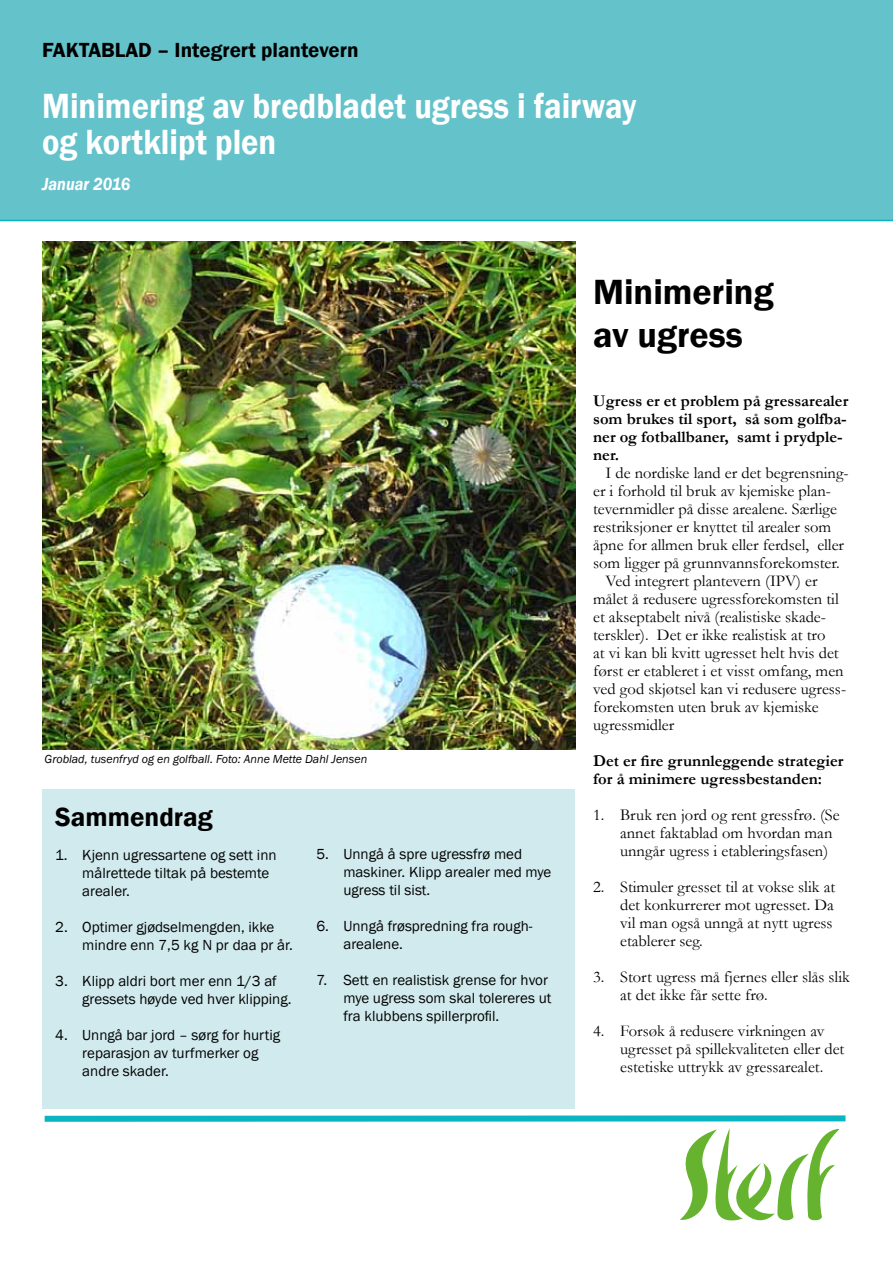
<style>
.page{position:relative;width:893px;height:1263px;background:#fff}
.page>*{position:absolute;margin:0;border:0;box-sizing:border-box;transform-origin:0 0}
.t1{font:600 36px/36px "Franklin Gothic";color:#fff;scale:.9 1}
.t2{font:600 36px/43.2px "Franklin Gothic";color:#000}
.t3{font:600 27px "Franklin Gothic";color:#000}
.t4{font:600 21px "Franklin Gothic";color:#000}
.t5{font:italic 600 18px "Franklin Gothic";color:#fff;scale:.9 1}
.t6{font:16.5px/18px "Garamond";color:#000}
.t7{font:700 16.5px/18px "Garamond";color:#000}
.t8{font:15px/18px "Franklin Gothic";color:#000}
.t9{font:italic 12px "Franklin Gothic";color:#000}
</style>
<div class="page">
<div style="left:43px;top:790px;width:532px;height:319px;background:#d1eaee"></div>
<div style="left:0;top:0;width:893px;height:221px;background:#64c2cb"></div>
<svg style="left:680px;top:1128px;width:159px;height:92px"></svg>
<div style="left:45px;top:1115px;width:800px;height:7px;background:#08b5c0"></div>
<img style="left:43px;top:241px;width:532px;height:508px">
<p class="t4" style="left:42px;top:37px;width:318px">Faktablad – Integrert plantevern</p>
<h1 class="t1" style="left:42px;top:89px;width:662px">Minimering av bredbladet ugress i fairway og kortklipt plen</h1>
<p class="t5" style="left:42px;top:173px;width:100px">Januar 2016</p>
<p class="t9" style="left:45px;top:752px;width:324px">Groblad, tusenfryd og en golfball. Foto: Anne Mette Dahl Jensen</p>
<h2 class="t3" style="left:55px;top:800px;width:159px">Sammendrag</h2>
<p class="t8" style="left:82px;top:847px;width:196px;text-indent:-27px">1. Kjenn ugressartene og sett inn målrettede tiltak på bestemte arealer.</p>
<p class="t8" style="left:82px;top:919px;width:212px;text-indent:-27px">2. Optimer gjødselmengden, ikke mindre enn 7,5 kg N pr daa pr år.</p>
<p class="t8" style="left:82px;top:973px;width:211px;text-indent:-27px">3. Klipp aldri bort mer enn 1/3 af gressets høyde ved hver klipping.</p>
<p class="t8" style="left:82px;top:1027px;width:199px;text-indent:-27px">4. Unngå bar jord – sørg for hurtig reparasjon av turfmerker og andre skader.</p>
<p class="t8" style="left:343px;top:845px;width:209px;text-indent:-27px">5. Unngå å spre ugressfrø med maskiner. Klipp arealer med mye ugress til sist.</p>
<p class="t8" style="left:343px;top:917px;width:191px;text-indent:-27px">6. Unngå frøspredning fra rough&shy;arealene.</p>
<p class="t8" style="left:343px;top:971px;width:210px;text-indent:-27px">7. Sett en realistisk grense for hvor mye ugress som skal tolereres ut fra klubbens spillerprofil.</p>
<h1 class="t2" style="left:593px;top:270px;width:182px">Minimering av ugress</h1>
<p class="t7" style="left:593px;top:392px;width:257px">Ugress er et problem på gressarealer som brukes til sport, så som golfba&shy;ner og fotballbaner, samt i prydple&shy;ner.</p>
<p class="t6" style="left:605px;top:463px;width:245px">I de nordiske land er det begrensning-</p>
<p class="t6" style="left:593px;top:481px;width:239px">er i forhold til bruk av kjemiske plan-</p>
<p class="t6" style="left:593px;top:499px;width:245px">tevernmidler på disse arealene. Særlige</p>
<p class="t6" style="left:593px;top:517px;width:240px">restriksjoner er knyttet til arealer som</p>
<p class="t6" style="left:593px;top:535px;width:252px">åpne for allmen bruk eller ferdsel, eller</p>
<p class="t6" style="left:593px;top:553px;width:248px">som ligger på grunnvannsforekomster.</p>
<p class="t6" style="left:605px;top:571px;width:214px">Ved integrert plantevern (IPV) er</p>
<p class="t6" style="left:593px;top:589px;width:247px">målet å redusere ugressforekomsten til</p>
<p class="t6" style="left:593px;top:607px;width:234px">et akseptabelt nivå (realistiske skade-</p>
<p class="t6" style="left:593px;top:625px;width:234px">terskler). Det er ikke realistisk at tro</p>
<p class="t6" style="left:593px;top:643px;width:247px">at vi kan bli kvitt ugresset helt hvis det</p>
<p class="t6" style="left:593px;top:661px;width:252px">først er etableret i et visst omfang, men</p>
<p class="t6" style="left:593px;top:679px;width:254px">ved god skjøtsel kan vi redusere ugress-</p>
<p class="t6" style="left:593px;top:697px;width:227px">forekomsten uten bruk av kjemiske</p>
<p class="t6" style="left:593px;top:715px;width:83px">ugressmidler</p>
<p class="t7" style="left:593px;top:752px;width:252px">Det er fire grunnleggende strategier for å minimere ugressbestanden:</p>
<p class="t6" style="left:620px;top:805px;width:221px;text-indent:-27px">1. Bruk ren jord og rent gressfrø. (Se annet faktablad om hvordan man unngår ugress i etableringsfasen)</p>
<p class="t6" style="left:620px;top:877px;width:217px;text-indent:-27px">2. Stimuler gresset til at vokse slik at det konkurrerer mot ugresset. Da vil man også unngå at nytt ugress etablerer seg.</p>
<p class="t6" style="left:620px;top:967px;width:231px;text-indent:-27px">3. Stort ugress må fjernes eller slås slik at det ikke får sette frø.</p>
<p class="t6" style="left:620px;top:1021px;width:226px;text-indent:-27px">4. Forsøk å redusere virkningen av ugresset på spillekvaliteten eller det estetiske uttrykk av gressarealet.</p>
</div>
